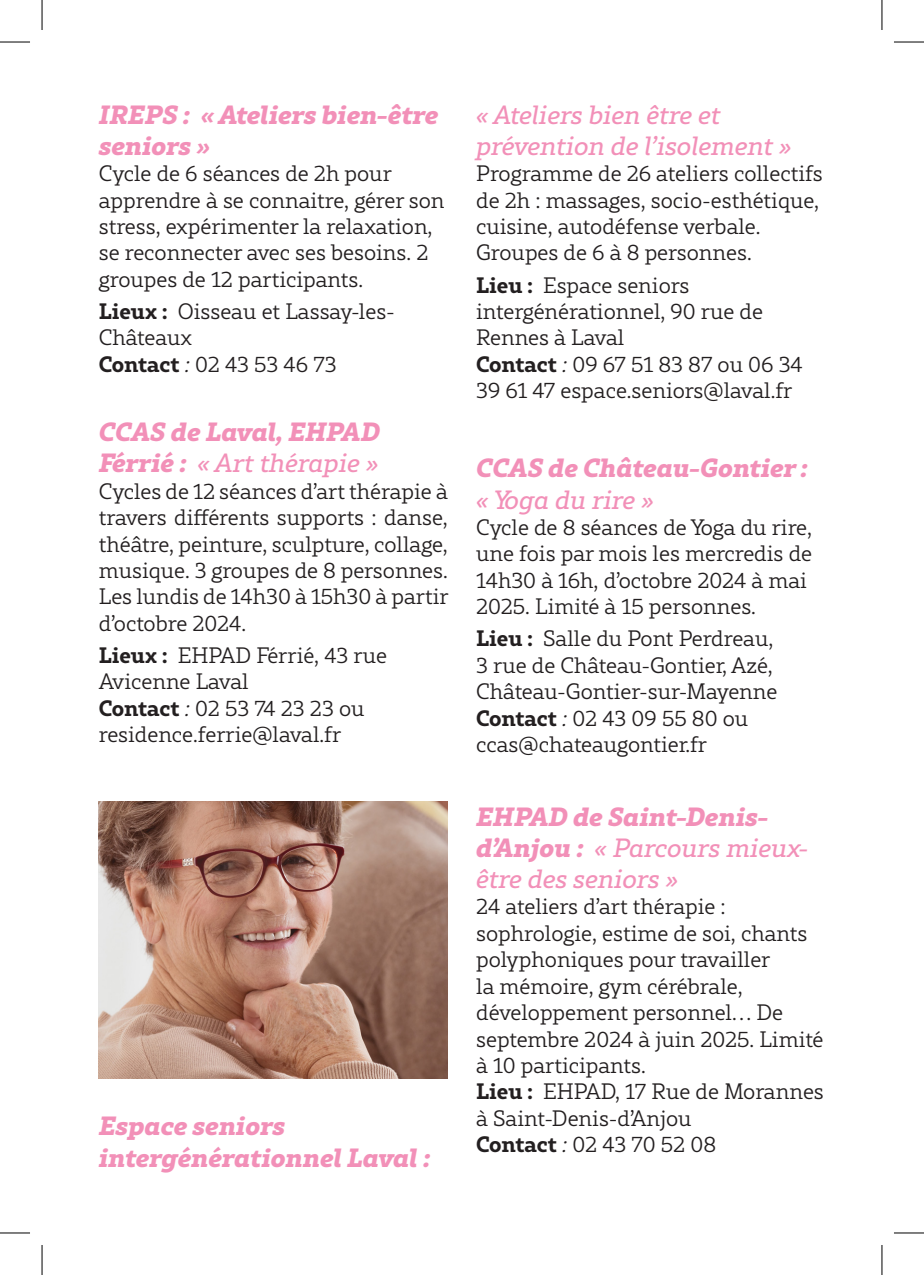
<style>
.page{position:relative;width:924px;height:1275px;background:#fff}
.page>*{position:absolute;margin:0;border:0;box-sizing:border-box;transform-origin:0 0}
.t1{font:italic 800 26px/31.2px "Rival Slab";color:#f290b8}
.t2{font:italic 26px/31.2px "Rival Slab";color:#f290b8}
.t3{font:300 22px/26.4px "Rival Slab";color:#231f20}
.s1{font-weight:700}
.s2{font-style:italic}
.s3{font-weight:400}
.s4{font-weight:800}
</style>
<div class="page">
<img style="left:99px;top:801px;width:348px;height:278px">
<hr style="left:0;top:42px;width:30px;height:1px;background:#000">
<hr style="left:893px;top:42px;width:30px;height:1px;background:#000">
<hr style="left:0;top:1232px;width:30px;height:1px;background:#000">
<hr style="left:893px;top:1232px;width:30px;height:1px;background:#000">
<hr style="left:42px;top:0;width:1px;height:30px;background:#000">
<hr style="left:42px;top:1245px;width:1px;height:30px;background:#000">
<hr style="left:881px;top:0;width:1px;height:30px;background:#000">
<hr style="left:881px;top:1245px;width:1px;height:30px;background:#000">
<p class="t1" style="left:99px;top:97px;width:341px">IREPS : « Ateliers bien-être seniors »</p>
<p class="t3" style="left:99px;top:160px;width:347px">Cycle de 6 séances de 2h pour apprendre à se connaitre, gérer son stress, expérimenter la relaxation, se reconnecter avec ses besoins. 2 groupes de 12 participants.</p>
<p class="t3" style="left:99px;top:298px;width:297px"><span class="s1">Lieux :</span> Oisseau et Lassay-les-<br>Châteaux<br><span class="s1">Contact</span> <span class="s2">:</span> 02 43 53 46 73</p>
<p class="t1" style="left:99px;top:414px;width:282px">CCAS de Laval, EHPAD<br>Férrié : <span class="s3">« Art thérapie »</span></p>
<p class="t3" style="left:99px;top:478px;width:351px;text-align:justify">Cycles de 12 séances d’art thérapie à travers différents supports : danse, théâtre, peinture, sculpture, collage, musique. 3 groupes de 8 personnes.<br>Les lundis de 14h30 à 15h30 à partir d’octobre 2024.</p>
<p class="t3" style="left:99px;top:642px;width:289px"><span class="s1">Lieux :</span> EHPAD Férrié, 43 rue<br>Avicenne Laval<br><span class="s1">Contact</span> <span class="s2">:</span> 02 53 74 23 23 ou residence.ferrie@laval.fr</p>
<p class="t1" style="left:99px;top:1108px;width:333px">Espace seniors intergénérationnel Laval :</p>
<p class="t2" style="left:476px;top:98px;width:316px">« Ateliers bien être et prévention de l’isolement »</p>
<p class="t3" style="left:476px;top:160px;width:348px">Programme de 26 ateliers collectifs de 2h : massages, socio-esthétique, cuisine, autodéfense verbale.<br>Groupes de 6 à 8 personnes.</p>
<p class="t3" style="left:476px;top:271px;width:328px"><span class="s1">Lieu :</span> Espace seniors intergénérationnel, 90 rue de<br>Rennes à Laval<br><span class="s1">Contact</span> <span class="s2">:</span> 09 67 51 83 87 ou 06 34<br>39 61 47 espace.seniors@laval.fr</p>
<p class="t1" style="left:476px;top:451px;width:333px">CCAS de Château-Gontier : <span class="s3">« Yoga du rire »</span></p>
<p class="t3" style="left:476px;top:514px;width:337px">Cycle de 8 séances de Yoga du rire, une fois par mois les mercredis de<br>14h30 à 16h, d’octobre 2024 à mai<br>2025. Limité à 15 personnes.</p>
<p class="t3" style="left:476px;top:625px;width:302px"><span class="s1">Lieu :</span> Salle du Pont Perdreau,<br>3 rue de Château-Gontier, Azé,<br>Château-Gontier-sur-Mayenne<br><span class="s1">Contact</span> <span class="s2">:</span> 02 43 09 55 80 ou ccas@chateaugontier.fr</p>
<p class="t2" style="left:476px;top:800px;width:334px"><span class="s4">EHPAD de Saint-Denis&shy;d’Anjou :</span> « Parcours mieux&shy;être des seniors »</p>
<p class="t3" style="left:476px;top:893px;width:349px">24 ateliers d’art thérapie : sophrologie, estime de soi, chants polyphoniques pour travailler<br>la mémoire, gym cérébrale, développement personnel… De septembre 2024 à juin 2025. Limité à 10 participants.</p>
<p class="t3" style="left:476px;top:1078px;width:349px"><span class="s1">Lieu :</span> EHPAD, 17 Rue de Morannes à Saint-Denis-d’Anjou<br><span class="s1">Contact</span> <span class="s2">:</span> 02 43 70 52 08</p>
</div>
